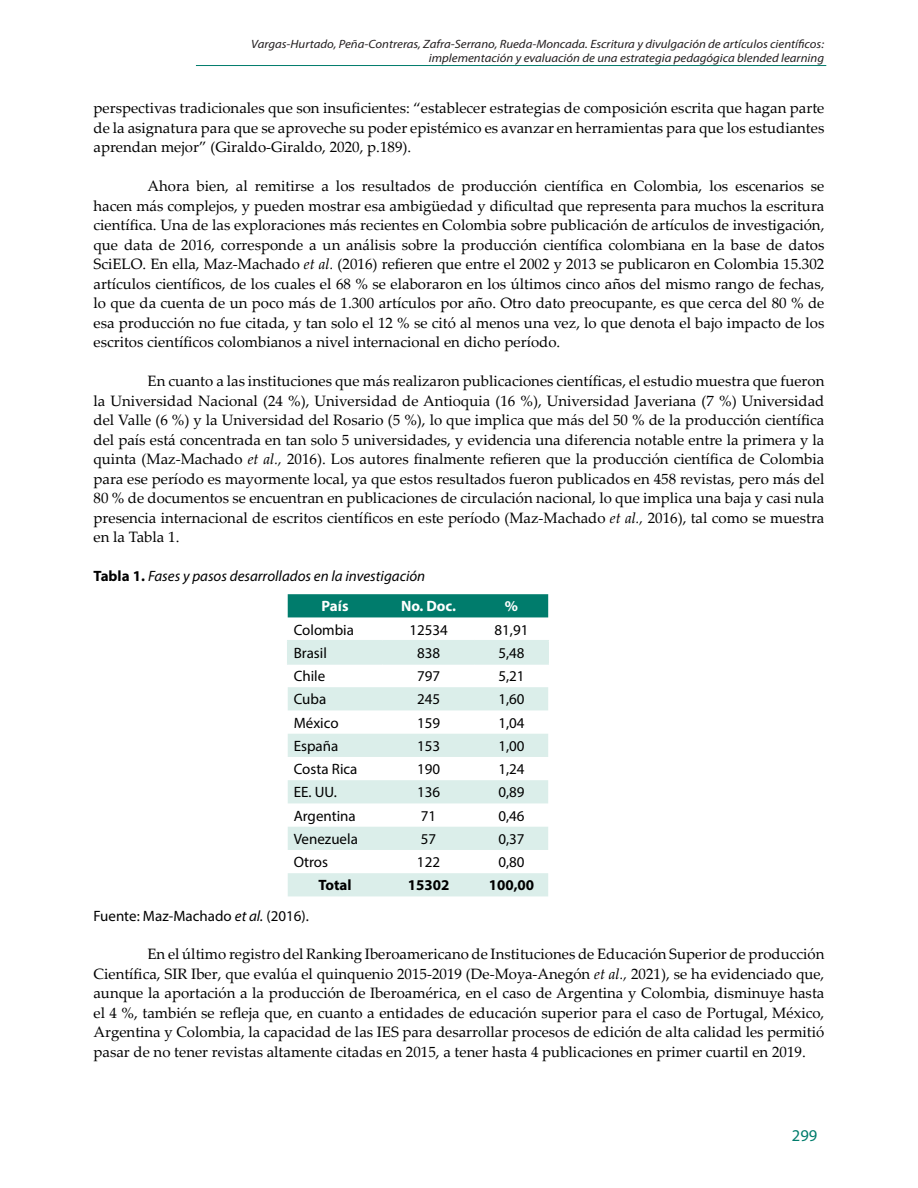
<style>
.page{position:relative;width:918px;height:1188px;background:#fff}
.page>*{position:absolute;margin:0;border:0;box-sizing:border-box;transform-origin:0 0}
.t1{font:16.5px "Myriad Pro";color:#007c6c}
.t2{font:15px/19.5px "Palatino Linotype";color:#000;text-align:justify}
.t3{font:15px "Myriad Pro";color:#000}
.t4{font:italic 15px "Myriad Pro";color:#000}
.t5{font:700 15px "Myriad Pro";color:#000}
.t6{font:700 15px "Myriad Pro";color:#fff}
.t7{font:italic 12px/13.5px "Myriad Pro";color:#231f20;text-align:right;scale:1.07 1}
.s1{font-style:italic}
.s2{font-weight:700;font-style:normal}
</style>
<div class="page">
<hr style="left:196px;top:65px;width:630px;height:1px;background:#007c6c">
<div style="left:288px;top:594px;width:260px;height:23px;background:#007c6c"></div>
<svg style="left:288px;top:641px;width:260px;height:255px;fill:#dbeeea"></svg>
<hr style="left:287px;top:640px;width:95px;height:1px;background:#dbeeea">
<svg style="left:287px;top:641px;width:1px;height:22px"></svg>
<hr style="left:382px;top:640px;width:93px;height:1px;background:#dbeeea">
<svg style="left:382px;top:641px;width:1px;height:22px"></svg>
<hr style="left:475px;top:640px;width:74px;height:1px;background:#dbeeea">
<hr style="left:474px;top:641px;width:2px;height:22px;background:#dbeeea">
<hr style="left:547px;top:641px;width:2px;height:22px;background:#dbeeea">
<hr style="left:287px;top:663px;width:95px;height:2px;background:#dbeeea">
<hr style="left:382px;top:663px;width:93px;height:2px;background:#dbeeea">
<hr style="left:475px;top:663px;width:74px;height:2px;background:#dbeeea">
<p class="t7" style="left:251px;top:37px;width:537px">Vargas-Hurtado, Peña-Contreras, Zafra-Serrano, Rueda-Moncada. Escritura y divulgación de artículos científicos: implementación y evaluación de una estrategia pedagógica blended learning</p>
<p class="t2" style="left:94px;top:98px;width:732px">perspectivas tradicionales que son insuficientes: “establecer estrategias de composición escrita que hagan parte de la asignatura para que se aproveche su poder epistémico es avanzar en herramientas para que los estudiantes aprendan mejor” (Giraldo-Giraldo, 2020, p.189).</p>
<p class="t2" style="left:94px;top:176px;width:732px;text-indent:54px">Ahora bien, al remitirse a los resultados de producción científica en Colombia, los escenarios se hacen más complejos, y pueden mostrar esa ambigüedad y dificultad que representa para muchos la escritura científica. Una de las exploraciones más recientes en Colombia sobre publicación de artículos de investigación, que data de 2016, corresponde a un análisis sobre la producción científica colombiana en la base de datos SciELO. En ella, Maz-Machado <span class="s1">et al.</span> (2016) refieren que entre el 2002 y 2013 se publicaron en Colombia 15.302 artículos científicos, de los cuales el 68 % se elaboraron en los últimos cinco años del mismo rango de fechas, lo que da cuenta de un poco más de 1.300 artículos por año. Otro dato preocupante, es que cerca del 80 % de esa producción no fue citada, y tan solo el 12 % se citó al menos una vez, lo que denota el bajo impacto de los escritos científicos colombianos a nivel internacional en dicho período.</p>
<p class="t2" style="left:94px;top:371px;width:732px;text-indent:54px">En cuanto a las instituciones que más realizaron publicaciones científicas, el estudio muestra que fueron la Universidad Nacional (24 %), Universidad de Antioquia (16 %), Universidad Javeriana (7 %) Universidad del Valle (6 %) y la Universidad del Rosario (5 %), lo que implica que más del 50 % de la producción científica del país está concentrada en tan solo 5 universidades, y evidencia una diferencia notable entre la primera y la quinta (Maz-Machado <span class="s1">et al.,</span> 2016). Los autores finalmente refieren que la producción científica de Colombia para ese período es mayormente local, ya que estos resultados fueron publicados en 458 revistas, pero más del 80 % de documentos se encuentran en publicaciones de circulación nacional, lo que implica una baja y casi nula presencia internacional de escritos científicos en este período (Maz-Machado <span class="s1">et al.,</span> 2016), tal como se muestra en la Tabla 1.</p>
<p class="t4" style="left:93px;top:567px;width:333px"><span class="s2">Tabla 1.</span> Fases y pasos desarrollados en la investigación</p>
<p class="t6" style="left:322px;top:597px;width:28px">País</p>
<p class="t6" style="left:401px;top:597px;width:57px">No. Doc.</p>
<p class="t6" style="left:505px;top:597px;width:15px">%</p>
<p class="t3" style="left:294px;top:620px;width:62px">Colombia</p>
<p class="t3" style="left:409px;top:620px;width:40px">12534</p>
<p class="t3" style="left:495px;top:620px;width:35px">81,91</p>
<p class="t3" style="left:294px;top:644px;width:35px">Brasil</p>
<p class="t3" style="left:417px;top:644px;width:25px">838</p>
<p class="t3" style="left:498px;top:644px;width:28px">5,48</p>
<p class="t3" style="left:294px;top:667px;width:33px">Chile</p>
<p class="t3" style="left:417px;top:667px;width:25px">797</p>
<p class="t3" style="left:498px;top:667px;width:28px">5,21</p>
<p class="t3" style="left:294px;top:690px;width:34px">Cuba</p>
<p class="t3" style="left:417px;top:690px;width:25px">245</p>
<p class="t3" style="left:498px;top:690px;width:28px">1,60</p>
<p class="t3" style="left:294px;top:713px;width:46px">México</p>
<p class="t3" style="left:417px;top:713px;width:25px">159</p>
<p class="t3" style="left:498px;top:713px;width:28px">1,04</p>
<p class="t3" style="left:294px;top:737px;width:46px">España</p>
<p class="t3" style="left:417px;top:737px;width:25px">153</p>
<p class="t3" style="left:498px;top:737px;width:28px">1,00</p>
<p class="t3" style="left:294px;top:760px;width:65px">Costa Rica</p>
<p class="t3" style="left:417px;top:760px;width:25px">190</p>
<p class="t3" style="left:498px;top:760px;width:28px">1,24</p>
<p class="t3" style="left:294px;top:783px;width:45px">EE. UU.</p>
<p class="t3" style="left:417px;top:783px;width:25px">136</p>
<p class="t3" style="left:498px;top:783px;width:28px">0,89</p>
<p class="t3" style="left:294px;top:806px;width:64px">Argentina</p>
<p class="t3" style="left:421px;top:806px;width:17px">71</p>
<p class="t3" style="left:498px;top:806px;width:28px">0,46</p>
<p class="t3" style="left:294px;top:830px;width:66px">Venezuela</p>
<p class="t3" style="left:421px;top:830px;width:17px">57</p>
<p class="t3" style="left:498px;top:830px;width:28px">0,37</p>
<p class="t3" style="left:294px;top:853px;width:36px">Otros</p>
<p class="t3" style="left:417px;top:853px;width:25px">122</p>
<p class="t3" style="left:498px;top:853px;width:28px">0,80</p>
<p class="t5" style="left:318px;top:876px;width:35px">Total</p>
<p class="t5" style="left:408px;top:876px;width:43px">15302</p>
<p class="t5" style="left:489px;top:876px;width:47px">100,00</p>
<p class="t3" style="left:93px;top:907px;width:217px">Fuente: Maz-Machado <span class="s1">et al.</span> (2016).</p>
<p class="t2" style="left:93px;top:944px;width:732px;text-indent:54px">En el último registro del Ranking Iberoamericano de Instituciones de Educación Superior de producción Científica, SIR Iber, que evalúa el quinquenio 2015-2019 (De-Moya-Anegón <span class="s1">et al.,</span> 2021), se ha evidenciado que, aunque la aportación a la producción de Iberoamérica, en el caso de Argentina y Colombia, disminuye hasta el 4 %, también se refleja que, en cuanto a entidades de educación superior para el caso de Portugal, México, Argentina y Colombia, la capacidad de las IES para desarrollar procesos de edición de alta calidad les permitió pasar de no tener revistas altamente citadas en 2015, a tener hasta 4 publicaciones en primer cuartil en 2019.</p>
<p class="t1" style="left:792px;top:1125px;width:27px">299</p>
</div>
